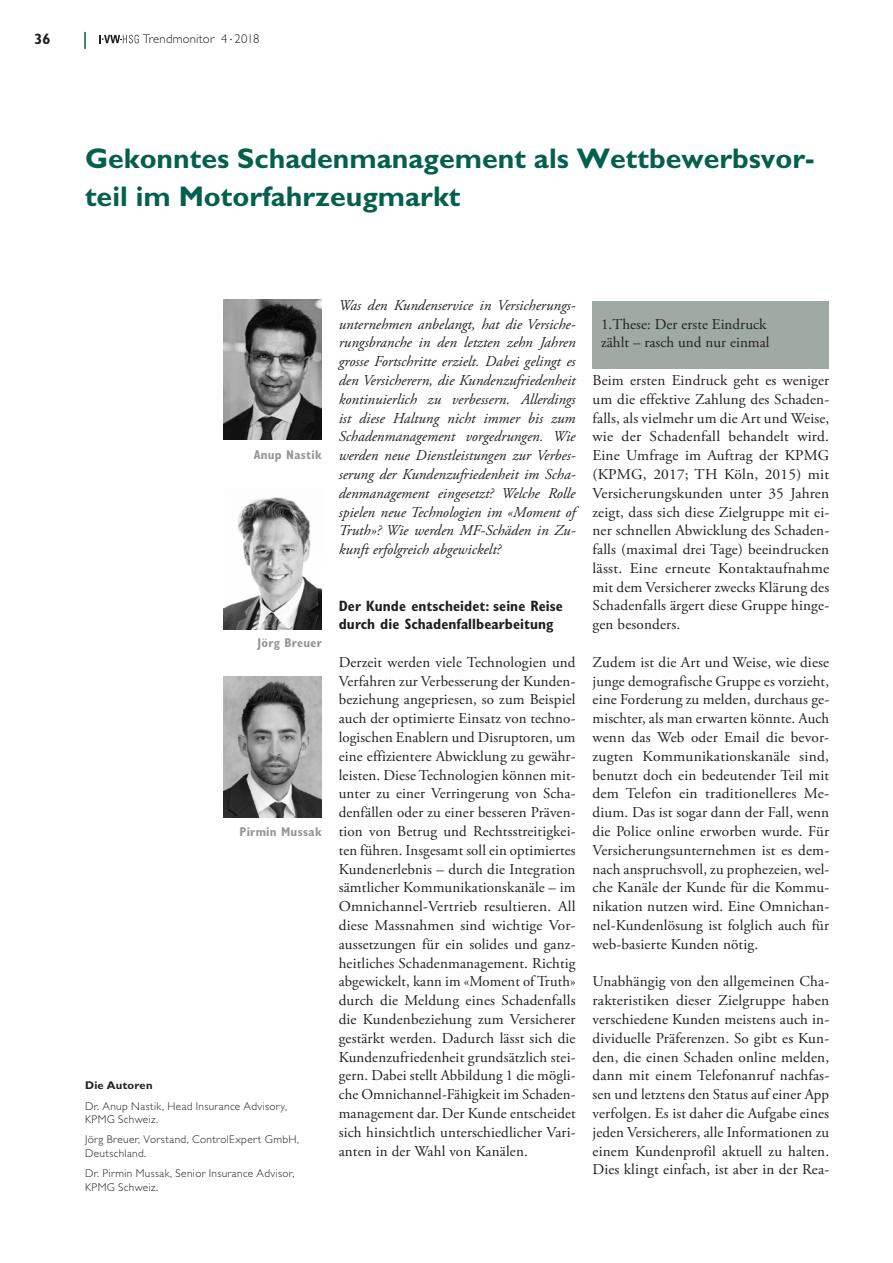
<style>
.page{position:relative;width:893px;height:1263px;background:#fff}
.page>*{position:absolute;margin:0;border:0;box-sizing:border-box;transform-origin:0 0}
.t1{font:700 28.5px/37.7px "Gill Sans Std";color:#04604d}
.t2{font:15px/18.8px "Adobe Garamond Pro";letter-spacing:.01em;color:#231f20;text-align:justify}
.t3{font:italic 15px/18.8px "Adobe Garamond Pro";color:#231f20;text-align:justify}
.t4{font:700 condensed 15px/18.8px "Gill Sans Std";letter-spacing:.005em;color:#231f20}
.t5{font:700 condensed 12.75px "Gill Sans Std";letter-spacing:.02em;color:#939598}
.t6{font:300 12.75px "Gill Sans Std";letter-spacing:.015em;color:#231f20}
.t7{font:300 11.25px/13.5px "Gill Sans Std";letter-spacing:.035em;color:#231f20}
.t8{font:700 11.25px "Gill Sans Std";letter-spacing:.02em;color:#231f20}
</style>
<div class="page">
<svg style="left:84px;top:32px;width:2px;height:17px"></svg>
<svg style="left:99px;top:35px;width:40px;height:8px"></svg>
<div style="left:593px;top:301px;width:236px;height:67px;background:#9faba2"></div>
<img style="left:224px;top:677px;width:98px;height:140px">
<img style="left:224px;top:497px;width:98px;height:132px">
<img style="left:224px;top:300px;width:98px;height:140px">
<p class="t4" style="left:35px;top:30px;width:17px">36</p>
<p class="t6" style="left:143px;top:32px;width:118px">Trendmonitor 4 <sup>.</sup> 2018</p>
<h1 class="t1" style="left:85px;top:140px;width:731px">Gekonntes Schadenmanagement als Wettbewerbsvor&shy;teil im Motorfahrzeugmarkt</h1>
<p class="t5" style="left:254px;top:448px;width:70px">Anup Nastik</p>
<p class="t5" style="left:258px;top:635px;width:66px">Jörg Breuer</p>
<p class="t5" style="left:240px;top:824px;width:84px">Pirmin Mussak</p>
<p class="t8" style="left:85px;top:1079px;width:69px">Die Autoren</p>
<p class="t7" style="left:85px;top:1099px;width:203px">Dr. Anup Nastik, Head Insurance Advisory,<br>KPMG Schweiz.</p>
<p class="t7" style="left:85px;top:1133px;width:216px">Jörg Breuer, Vorstand, ControlExpert GmbH,<br>Deutschland.</p>
<p class="t7" style="left:85px;top:1167px;width:211px">Dr. Pirmin Mussak, Senior Insurance Advisor,<br>KPMG Schweiz.</p>
<p class="t3" style="left:339px;top:296px;width:238px">Was den Kundenservice in Versicherungs&shy;unternehmen anbelangt, hat die Versiche&shy;rungsbranche in den letzten zehn Jahren grosse Fortschritte erzielt. Dabei gelingt es den Versicherern, die Kundenzufriedenheit kontinuierlich zu verbessern. Allerdings ist diese Haltung nicht immer bis zum Schadenmanagement vorgedrungen. Wie werden neue Dienstleistungen zur Verbes&shy;serung der Kundenzufriedenheit im Scha&shy;denmanagement eingesetzt? Welche Rolle spielen neue Technologien im «Moment of Truth»? Wie werden MF-Schäden in Zu&shy;kunft erfolgreich abgewickelt?</p>
<p class="t4" style="left:339px;top:596px;width:226px">Der Kunde entscheidet: seine Reise durch die Schadenfallbearbeitung</p>
<p class="t2" style="left:339px;top:653px;width:238px">Derzeit werden viele Technologien und Verfahren zur Verbesserung der Kunden&shy;beziehung angepriesen, so zum Beispiel auch der optimierte Einsatz von techno&shy;logischen Enablern und Disruptoren, um eine effizientere Abwicklung zu gewähr&shy;leisten. Diese Technologien können mit&shy;unter zu einer Verringerung von Scha&shy;denfällen oder zu einer besseren Präven&shy;tion von Betrug und Rechtsstreitigkei&shy;ten führen. Insgesamt soll ein optimiertes Kundenerlebnis – durch die Integration sämtlicher Kommunikationskanäle – im Omnichannel-Vertrieb resultieren. All diese Massnahmen sind wichtige Vor&shy;aussetzungen für ein solides und ganz&shy;heitliches Schadenmanagement. Richtig abgewickelt, kann im «Moment of Truth» durch die Meldung eines Schadenfalls die Kundenbeziehung zum Versicherer gestärkt werden. Dadurch lässt sich die Kundenzufriedenheit grundsätzlich stei&shy;gern. Dabei stellt Abbildung 1 die mögli&shy;che Omnichannel-Fähigkeit im Schaden&shy;management dar. Der Kunde entscheidet sich hinsichtlich unterschiedlicher Vari&shy;anten in der Wahl von Kanälen.</p>
<p class="t2" style="left:601px;top:315px;width:170px">1.These: Der erste Eindruck zählt – rasch und nur einmal</p>
<p class="t2" style="left:593px;top:371px;width:238px">Beim ersten Eindruck geht es weniger um die effektive Zahlung des Schaden&shy;falls, als vielmehr um die Art und Weise, wie der Schadenfall behandelt wird.<br>Eine Umfrage im Auftrag der KPMG (KPMG, 2017; TH Köln, 2015) mit Versicherungskunden unter 35 Jahren zeigt, dass sich diese Zielgruppe mit ei&shy;ner schnellen Abwicklung des Schaden&shy;falls (maximal drei Tage) beeindrucken lässt. Eine erneute Kontaktaufnahme mit dem Versicherer zwecks Klärung des Schadenfalls ärgert diese Gruppe hinge&shy;gen besonders.</p>
<p class="t2" style="left:593px;top:653px;width:238px">Zudem ist die Art und Weise, wie diese junge demografische Gruppe es vorzieht, eine Forderung zu melden, durchaus ge&shy;mischter, als man erwarten könnte. Auch wenn das Web oder Email die bevor&shy;zugten Kommunikationskanäle sind, benutzt doch ein bedeutender Teil mit dem Telefon ein traditionelleres Me&shy;dium. Das ist sogar dann der Fall, wenn die Police online erworben wurde. Für Versicherungsunternehmen ist es dem&shy;nach anspruchsvoll, zu prophezeien, wel&shy;che Kanäle der Kunde für die Kommu&shy;nikation nutzen wird. Eine Omnichan&shy;nel-Kundenlösung ist folglich auch für web-basierte Kunden nötig.</p>
<p class="t2" style="left:593px;top:973px;width:238px">Unabhängig von den allgemeinen Cha&shy;rakteristiken dieser Zielgruppe haben verschiedene Kunden meistens auch in&shy;dividuelle Präferenzen. So gibt es Kun&shy;den, die einen Schaden online melden, dann mit einem Telefonanruf nachfas&shy;sen und letztens den Status auf einer App verfolgen. Es ist daher die Aufgabe eines jeden Versicherers, alle Informationen zu einem Kundenprofil aktuell zu halten.<br>Dies klingt einfach, ist aber in der Rea-</p>
</div>
